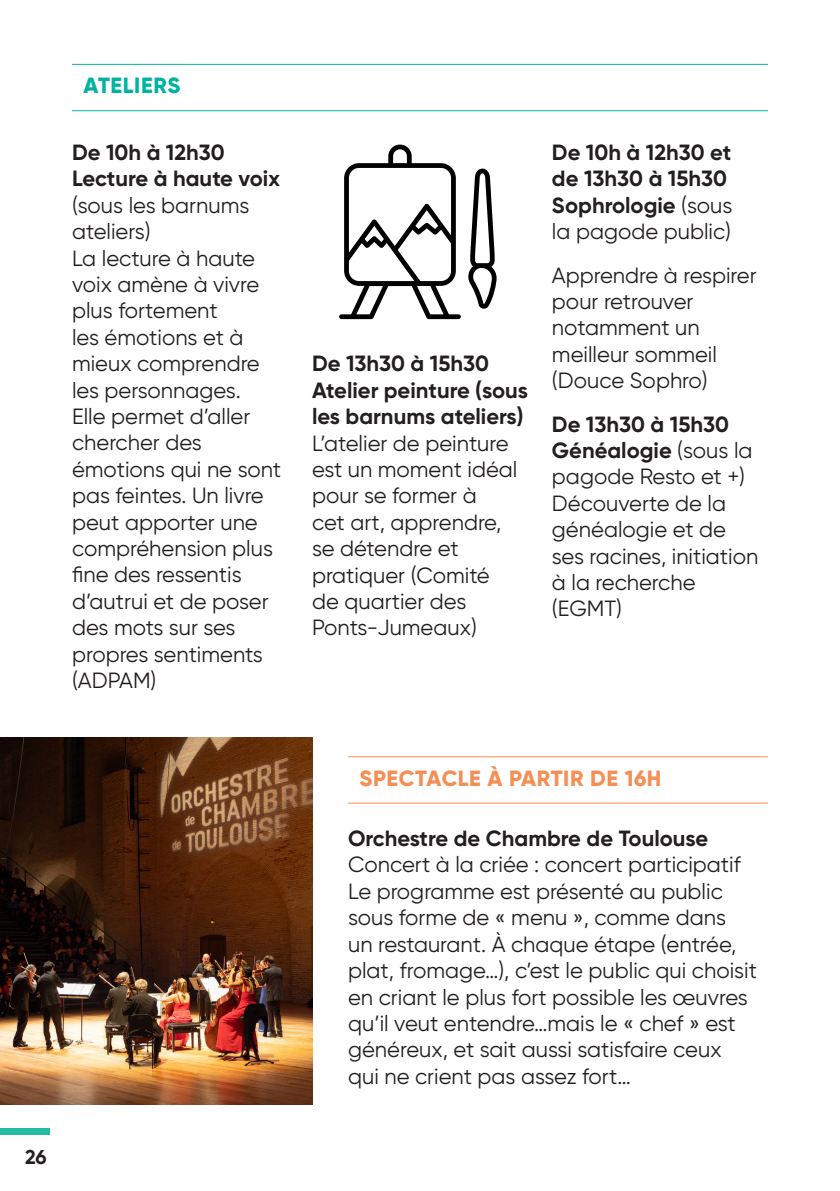
<style>
.page{position:relative;width:840px;height:1191px;background:#fff}
.page>*{position:absolute;margin:0;border:0;box-sizing:border-box;transform-origin:0 0}
.texte{font:22px/26.4px "Gilroy";color:#231f20}
.texte-2{font:700 22px/26.4px "Gilroy";color:#231f20}
.ss_titre{font:800 22px "Gilroy";letter-spacing:.025em;color:#f48f56}
.ss_titre-2{font:800 22px "Gilroy";letter-spacing:.03em;color:#00b4a1}
.t1{font:700 20px "Gilroy";color:#231f20}
.t2{font:700 11.6px "Helvetica";color:#000}
.s1{font-weight:400}
</style>
<div class="page">
<div style="left:0;top:1127px;width:50px;height:7px;background:#24bba0"></div>
<hr style="left:72px;top:64px;width:695px;height:1px;background:#00b4a1">
<hr style="left:72px;top:110px;width:695px;height:1px;background:#00b4a1">
<svg style="left:339px;top:145px;width:121px;height:174px"></svg>
<svg style="left:468px;top:168px;width:28px;height:141px"></svg>
<hr style="left:348px;top:756px;width:419px;height:1px;background:#f48f56">
<hr style="left:348px;top:802px;width:419px;height:1px;background:#f48f56">
<img style="left:0;top:737px;width:312px;height:367px">
<p class="ss_titre-2" style="left:83px;top:72px;width:98px">ATELIERS</p>
<p class="texte-2" style="left:72px;top:139px;width:209px">De 10h à 12h30<br>Lecture à haute voix <span class="s1">(sous les barnums ateliers)</span></p>
<p class="texte" style="left:72px;top:244px;width:210px">La lecture à haute voix amène à vivre plus fortement<br>les émotions et à mieux comprendre les personnages.<br>Elle permet d’aller chercher des émotions qui ne sont pas feintes. Un livre peut apporter une compréhension plus fine des ressentis d’autrui et de poser des mots sur ses propres sentiments (ADPAM)</p>
<p class="texte-2" style="left:312px;top:350px;width:217px">De 13h30 à 15h30<br>Atelier peinture (sous les barnums ateliers)</p>
<p class="texte" style="left:312px;top:429px;width:207px">L’atelier de peinture est un moment idéal pour se former à<br>cet art, apprendre, se détendre et pratiquer (Comité de quartier des<br>Ponts-Jumeaux)</p>
<p class="t2" style="left:289px;top:382px;width:102px">from Noun Project</p>
<p class="texte-2" style="left:551px;top:139px;width:182px">De 10h à 12h30 et de 13h30 à 15h30<br>Sophrologie <span class="s1">(sous la pagode public)</span></p>
<p class="texte" style="left:551px;top:261px;width:206px">Apprendre à respirer pour retrouver notamment un meilleur sommeil (Douce Sophro)</p>
<p class="texte-2" style="left:551px;top:410px;width:202px">De 13h30 à 15h30<br>Généalogie <span class="s1">(sous la pagode Resto et +)</span></p>
<p class="texte" style="left:551px;top:490px;width:208px">Découverte de la généalogie et de ses racines, initiation à la recherche (EGMT)</p>
<p class="t1" style="left:25px;top:1144px;width:23px">26</p>
<p class="ss_titre" style="left:359px;top:764px;width:303px">SPECTACLE À PARTIR DE 16H</p>
<p class="texte-2" style="left:348px;top:825px;width:361px">Orchestre de Chambre de Toulouse</p>
<p class="texte" style="left:348px;top:851px;width:394px">Concert à la criée : concert participatif</p>
<p class="texte" style="left:348px;top:877px;width:410px">Le programme est présenté au public sous forme de « menu », comme dans<br>un restaurant. À chaque étape (entrée, plat, fromage…), c’est le public qui choisit en criant le plus fort possible les œuvres qu’il veut entendre…mais le « chef » est généreux, et sait aussi satisfaire ceux qui ne crient pas assez fort…</p>
</div>
